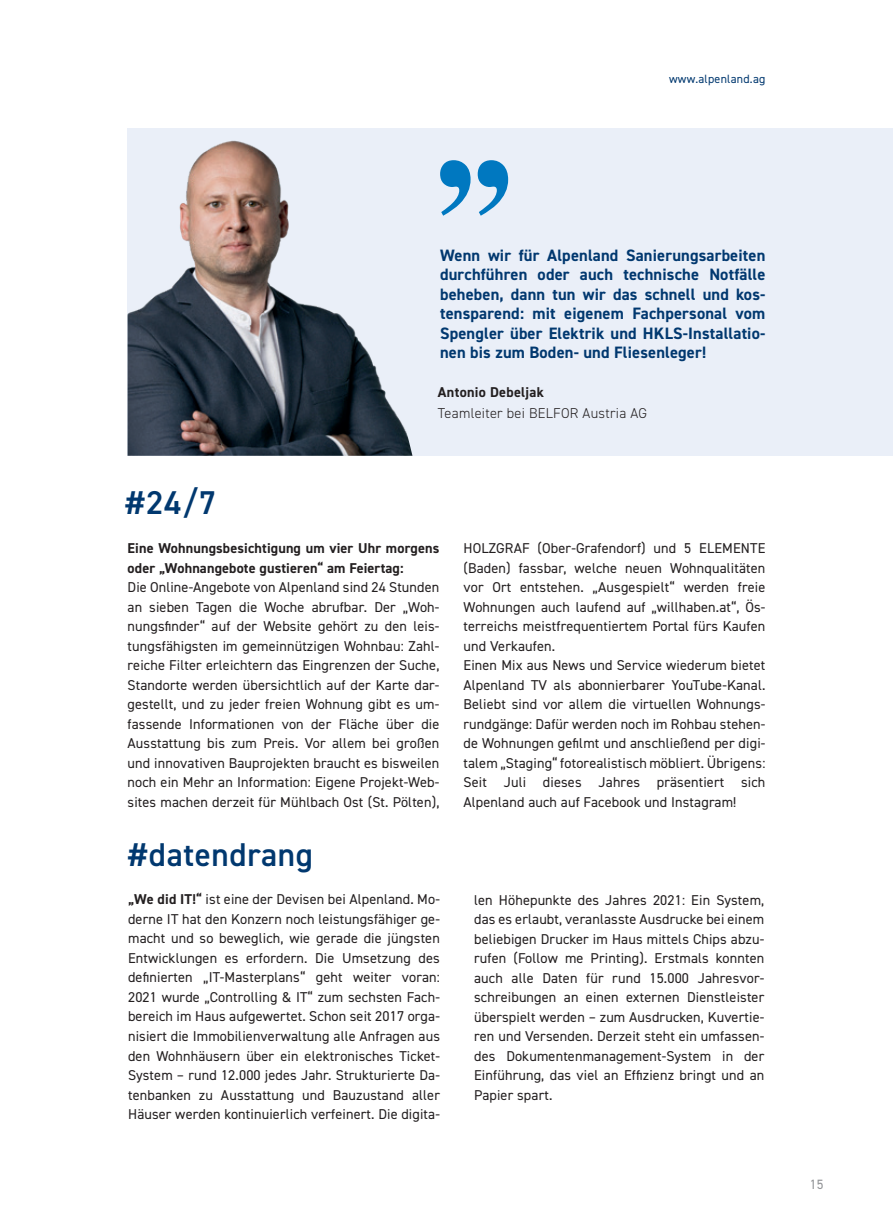
<style>
.page{position:relative;width:893px;height:1221px;background:#fff}
.page>*{position:absolute;margin:0;border:0;box-sizing:border-box;transform-origin:0 0}
.t1{font:600 33px "DIN2014";letter-spacing:.02em;color:#01386f}
.t2{font:700 16.5px/19.5px "DIN2014";letter-spacing:.01em;color:#01386f;text-align:justify}
.t3{font:14.25px/19.5px "DIN2014";letter-spacing:.01em;color:#231f20;text-align:justify}
.t4{font:700 14.25px/19.5px "DIN2014";letter-spacing:.01em;color:#231f20}
.t5{font:300 14.25px "DIN2014";letter-spacing:.02em;color:#231f20}
.t6{font:13.5px "DIN2014";color:#939598}
.t7{font:12px "DIN2014";letter-spacing:.02em;color:#01386f}
.s1{font-weight:700}
</style>
<div class="page">
<div style="left:128px;top:129px;width:765px;height:327px;background:#eaeff8"></div>
<img style="left:128px;top:128px;width:284px;height:328px">
<svg style="left:440px;top:160px;width:68px;height:56px"></svg>
<p class="t7" style="left:669px;top:72px;width:98px">www.alpenland.ag</p>
<p class="t2" style="left:440px;top:245px;width:327px">Wenn wir für Alpenland Sanierungsarbeiten durchführen oder auch technische Notfälle beheben, dann tun wir das schnell und kos&shy;tensparend: mit eigenem Fachpersonal vom Spengler über Elektrik und HKLS-Installatio&shy;nen bis zum Boden- und Fliesenleger!</p>
<p class="t4" style="left:438px;top:382px;width:107px">Antonio Debeljak</p>
<p class="t5" style="left:438px;top:404px;width:211px">Teamleiter bei BELFOR Austria AG</p>
<h1 class="t1" style="left:125px;top:481px;width:92px">#24/7</h1>
<p class="t4" style="left:128px;top:538px;width:313px">Eine Wohnungsbesichtigung um vier Uhr morgens oder „Wohnangebote gustieren“ am Feiertag:</p>
<p class="t3" style="left:128px;top:577px;width:313px">Die Online-Angebote von Alpenland sind 24 Stunden an sieben Tagen die Woche abrufbar. Der „Woh&shy;nungsfinder“ auf der Website gehört zu den leis&shy;tungsfähigsten im gemeinnützigen Wohnbau: Zahl&shy;reiche Filter erleichtern das Eingrenzen der Suche, Standorte werden übersichtlich auf der Karte dar&shy;gestellt, und zu jeder freien Wohnung gibt es um&shy;fassende Informationen von der Fläche über die Ausstattung bis zum Preis. Vor allem bei großen und innovativen Bauprojekten braucht es bisweilen noch ein Mehr an Information: Eigene Projekt-Web&shy;sites machen derzeit für Mühlbach Ost (St. Pölten),</p>
<h1 class="t1" style="left:128px;top:832px;width:186px">#datendrang</h1>
<p class="t3" style="left:128px;top:889px;width:313px"><span class="s1">„We did IT!“</span> ist eine der Devisen bei Alpenland. Mo&shy;derne IT hat den Konzern noch leistungsfähiger ge&shy;macht und so beweglich, wie gerade die jüngsten Entwicklungen es erfordern. Die Umsetzung des definierten „IT-Masterplans“ geht weiter voran:<br>2021 wurde „Controlling &amp; IT“ zum sechsten Fach&shy;bereich im Haus aufgewertet. Schon seit 2017 orga&shy;nisiert die Immobilienverwaltung alle Anfragen aus den Wohnhäusern über ein elektronisches Ticket-System – rund 12.000 jedes Jahr. Strukturierte Da&shy;tenbanken zu Ausstattung und Bauzustand aller Häuser werden kontinuierlich verfeinert. Die digita-</p>
<p class="t3" style="left:463px;top:538px;width:303px;text-align:left">HOLZGRAF (Ober-Grafendorf) und 5 ELEMENTE (Baden) fassbar, welche neuen Wohnqualitäten vor Ort entstehen. „Ausgespielt“ werden freie Wohnungen auch laufend auf „willhaben.at“, Ös&shy;terreichs meistfrequentiertem Portal fürs Kaufen und Verkaufen.<br>Einen Mix aus News und Service wiederum bietet Alpenland TV als abonnierbarer YouTube-Kanal.<br>Beliebt sind vor allem die virtuellen Wohnungs&shy;rundgänge: Dafür werden noch im Rohbau stehen&shy;de Wohnungen gefilmt und anschließend per digi&shy;talem „Staging“ fotorealistisch möbliert. Übrigens:<br>Seit Juli dieses Jahres präsentiert sich Alpenland auch auf Facebook und Instagram!</p>
<p class="t3" style="left:474px;top:889px;width:292px">len Höhepunkte des Jahres 2021: Ein System, das es erlaubt, veranlasste Ausdrucke bei einem beliebigen Drucker im Haus mittels Chips abzu&shy;rufen (Follow me Printing). Erstmals konnten auch alle Daten für rund 15.000 Jahresvor&shy;schreibungen an einen externen Dienstleister überspielt werden – zum Ausdrucken, Kuvertie&shy;ren und Versenden. Derzeit steht ein umfassen&shy;des Dokumentenmanagement-System in der Einführung, das viel an Effizienz bringt und an Papier spart.</p>
<p class="t6" style="left:810px;top:1175px;width:15px">15</p>
</div>
